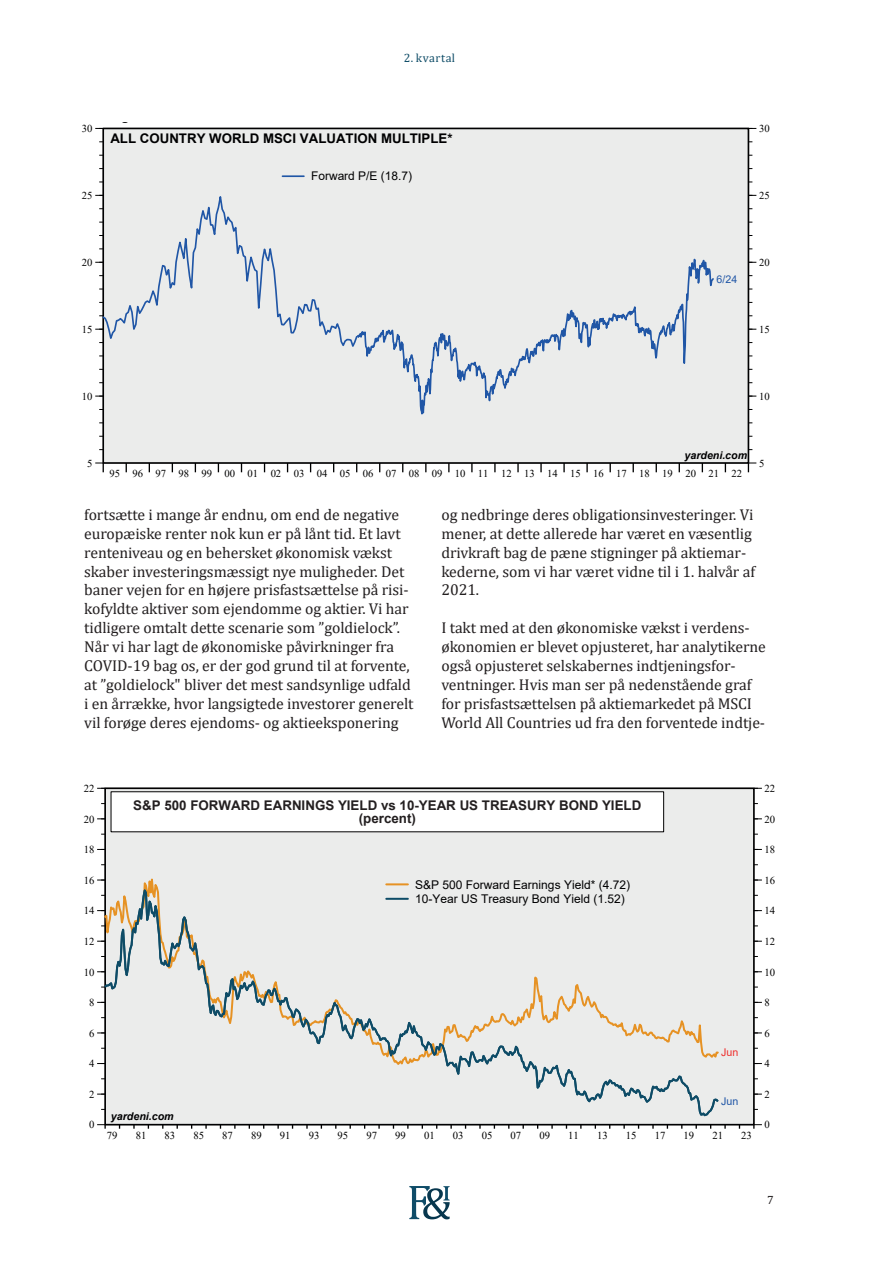
<style>
.page{position:relative;width:893px;height:1263px;background:#fff}
.page>*{position:absolute;margin:0;border:0;box-sizing:border-box;transform-origin:0 0}
.t1{font:15.75px/18.9px "Cambria";letter-spacing:-.005em;color:#231f20}
.t2{font:700 13.35px/13.4px "Arial";color:#231f20;text-align:center}
.t3{font:700 13.35px "Arial";color:#000001}
.t4{font:12px/14.4px "Arial";color:#000001}
.t5{font:12px "Cambria";letter-spacing:.04em;color:#0e4c67}
.t6{font:12px "Cambria";color:#231f20}
.t7{font:10.65px "Times New Roman";color:#000001}
.t8{font:italic 700 10.65px "Arial";color:#000001}
.t9{font:10.65px "Arial";color:#2056a6}
.t10{font:10.65px "Arial";color:#ee2f2d}
</style>
<div class="page">
<svg style="left:409px;top:1186px;width:41px;height:33px"></svg>
<div style="left:103px;top:128px;width:645px;height:335px;background:#ebeceb"></div>
<svg style="left:609px;top:464px;width:2px;height:8px"></svg>
<svg style="left:586px;top:464px;width:2px;height:8px"></svg>
<svg style="left:563px;top:464px;width:2px;height:8px"></svg>
<svg style="left:540px;top:464px;width:2px;height:8px"></svg>
<svg style="left:517px;top:464px;width:2px;height:8px"></svg>
<svg style="left:494px;top:464px;width:2px;height:8px"></svg>
<svg style="left:471px;top:464px;width:2px;height:8px"></svg>
<svg style="left:448px;top:464px;width:2px;height:8px"></svg>
<svg style="left:748px;top:463px;width:8px;height:9px"></svg>
<svg style="left:95px;top:463px;width:9px;height:9px"></svg>
<div style="left:102px;top:128px;width:647px;height:336px;border:2px solid #000001"></div>
<svg style="left:95px;top:182px;width:261px;height:175px"></svg>
<svg style="left:356px;top:258px;width:358px;height:157px"></svg>
<hr style="left:282px;top:175px;width:22px;height:2px;background:#2056a6">
<div style="left:105px;top:788px;width:649px;height:337px;background:#ebeceb"></div>
<svg style="left:753px;top:1124px;width:9px;height:5px"></svg>
<svg style="left:97px;top:1124px;width:9px;height:5px"></svg>
<div style="left:104px;top:787px;width:651px;height:338px;border:2px solid #000001"></div>
<div style="left:111px;top:792px;width:553px;height:40px;background:#fff"></div>
<svg style="left:102px;top:884px;width:617px;height:234px"></svg>
<hr style="left:386px;top:883px;width:22px;height:2px;background:#e69224">
<hr style="left:386px;top:898px;width:22px;height:2px;background:#0e4c67">
<p class="t5" style="left:404px;top:50px;width:53px">2. kvartal</p>
<p class="t7" style="left:82px;top:121px;width:12px">30</p>
<p class="t3" style="left:110px;top:129px;width:344px">ALL COUNTRY WORLD MSCI VALUATION MULTIPLE*</p>
<p class="t4" style="left:311px;top:169px;width:102px">Forward P/E (18.7)</p>
<p class="t7" style="left:759px;top:121px;width:12px">30</p>
<p class="t7" style="left:82px;top:188px;width:12px">25</p>
<p class="t7" style="left:759px;top:188px;width:12px">25</p>
<p class="t7" style="left:82px;top:255px;width:12px">20</p>
<p class="t7" style="left:759px;top:255px;width:12px">20</p>
<p class="t9" style="left:717px;top:272px;width:22px">6/24</p>
<p class="t7" style="left:82px;top:322px;width:12px">15</p>
<p class="t7" style="left:759px;top:322px;width:12px">15</p>
<p class="t7" style="left:82px;top:389px;width:12px">10</p>
<p class="t7" style="left:759px;top:389px;width:12px">10</p>
<p class="t7" style="left:87px;top:456px;width:7px">5</p>
<p class="t8" style="left:685px;top:448px;width:64px">yardeni.com</p>
<p class="t7" style="left:109px;top:466px;width:634px">95 96 97 98 99 00 01 02 03 04 05 06 07 08 09 10 11 12 13 14 15 16 17 18 19 20 21 22</p>
<p class="t7" style="left:759px;top:456px;width:7px">5</p>
<p class="t1" style="left:84px;top:505px;width:331px">fortsætte i mange år endnu, om end de negative europæiske renter nok kun er på lånt tid. Et lavt renteniveau og en behersket økonomisk vækst skaber investeringsmæssigt nye muligheder. Det baner vejen for en højere prisfastsættelse på risi&shy;kofyldte aktiver som ejendomme og aktier. Vi har tidligere omtalt dette scenarie som ”goldielock”.<br>Når vi har lagt de økonomiske påvirkninger fra COVID-19 bag os, er der god grund til at forvente, at ”goldielock" bliver det mest sandsynlige udfald i en årrække, hvor langsigtede investorer generelt vil forøge deres ejendoms- og aktieeksponering</p>
<p class="t1" style="left:441px;top:505px;width:315px">og nedbringe deres obligationsinvesteringer. Vi mener, at dette allerede har været en væsentlig drivkraft bag de pæne stigninger på aktiemar&shy;kederne, som vi har været vidne til i 1. halvår af 2021.</p>
<p class="t1" style="left:441px;top:618px;width:326px">I takt med at den økonomiske vækst i verdens&shy;økonomien er blevet opjusteret, har analytikerne også opjusteret selskabernes indtjeningsfor&shy;ventninger. Hvis man ser på nedenstående graf for prisfastsættelsen på aktiemarkedet på MSCI World All Countries ud fra den forventede indtje-</p>
<p class="t7" style="left:84px;top:781px;width:12px">22</p>
<p class="t7" style="left:765px;top:781px;width:12px">22</p>
<p class="t7" style="left:84px;top:811px;width:12px">20</p>
<p class="t2" style="left:133px;top:798px;width:510px">S&amp;P 500 FORWARD EARNINGS YIELD vs 10-YEAR US TREASURY BOND YIELD (percent)</p>
<p class="t7" style="left:765px;top:811px;width:12px">20</p>
<p class="t7" style="left:84px;top:842px;width:12px">18</p>
<p class="t7" style="left:765px;top:842px;width:12px">18</p>
<p class="t7" style="left:84px;top:873px;width:12px">16</p>
<p class="t7" style="left:84px;top:903px;width:12px">14</p>
<p class="t4" style="left:415px;top:877px;width:216px">S&amp;P 500 Forward Earnings Yield* (4.72)<br>10-Year US Treasury Bond Yield (1.52)</p>
<p class="t7" style="left:765px;top:873px;width:12px">16</p>
<p class="t7" style="left:765px;top:903px;width:12px">14</p>
<p class="t7" style="left:84px;top:934px;width:12px">12</p>
<p class="t7" style="left:765px;top:934px;width:12px">12</p>
<p class="t7" style="left:84px;top:964px;width:12px">10</p>
<p class="t7" style="left:765px;top:964px;width:12px">10</p>
<p class="t7" style="left:89px;top:995px;width:7px">8</p>
<p class="t7" style="left:765px;top:995px;width:7px">8</p>
<p class="t7" style="left:89px;top:1025px;width:7px">6</p>
<p class="t7" style="left:765px;top:1025px;width:7px">6</p>
<p class="t10" style="left:721px;top:1045px;width:19px">Jun</p>
<p class="t7" style="left:89px;top:1056px;width:7px">4</p>
<p class="t7" style="left:765px;top:1056px;width:7px">4</p>
<p class="t7" style="left:89px;top:1087px;width:7px">2</p>
<p class="t9" style="left:721px;top:1094px;width:19px">Jun</p>
<p class="t7" style="left:765px;top:1087px;width:7px">2</p>
<p class="t7" style="left:89px;top:1117px;width:7px">0</p>
<p class="t8" style="left:111px;top:1109px;width:64px">yardeni.com</p>
<p class="t7" style="left:765px;top:1117px;width:7px">0</p>
<p class="t7" style="left:107px;top:1127px;width:12px">79</p>
<p class="t7" style="left:136px;top:1127px;width:12px">81</p>
<p class="t7" style="left:165px;top:1127px;width:12px">83</p>
<p class="t7" style="left:193px;top:1127px;width:12px">85</p>
<p class="t7" style="left:222px;top:1127px;width:12px">87</p>
<p class="t7" style="left:251px;top:1127px;width:12px">89</p>
<p class="t7" style="left:280px;top:1127px;width:12px">91</p>
<p class="t7" style="left:309px;top:1127px;width:12px">93</p>
<p class="t7" style="left:338px;top:1127px;width:12px">95</p>
<p class="t7" style="left:366px;top:1127px;width:12px">97</p>
<p class="t7" style="left:395px;top:1127px;width:12px">99</p>
<p class="t7" style="left:424px;top:1127px;width:12px">01</p>
<p class="t7" style="left:453px;top:1127px;width:12px">03</p>
<p class="t7" style="left:482px;top:1127px;width:12px">05</p>
<p class="t7" style="left:511px;top:1127px;width:12px">07</p>
<p class="t7" style="left:539px;top:1127px;width:12px">09</p>
<p class="t7" style="left:568px;top:1127px;width:12px">11</p>
<p class="t7" style="left:597px;top:1127px;width:12px">13</p>
<p class="t7" style="left:626px;top:1127px;width:12px">15</p>
<p class="t7" style="left:655px;top:1127px;width:12px">17</p>
<p class="t7" style="left:683px;top:1127px;width:12px">19</p>
<p class="t7" style="left:712px;top:1127px;width:12px">21</p>
<p class="t7" style="left:741px;top:1127px;width:12px">23</p>
<p class="t6" style="left:767px;top:1193px;width:8px">7</p>
</div>
